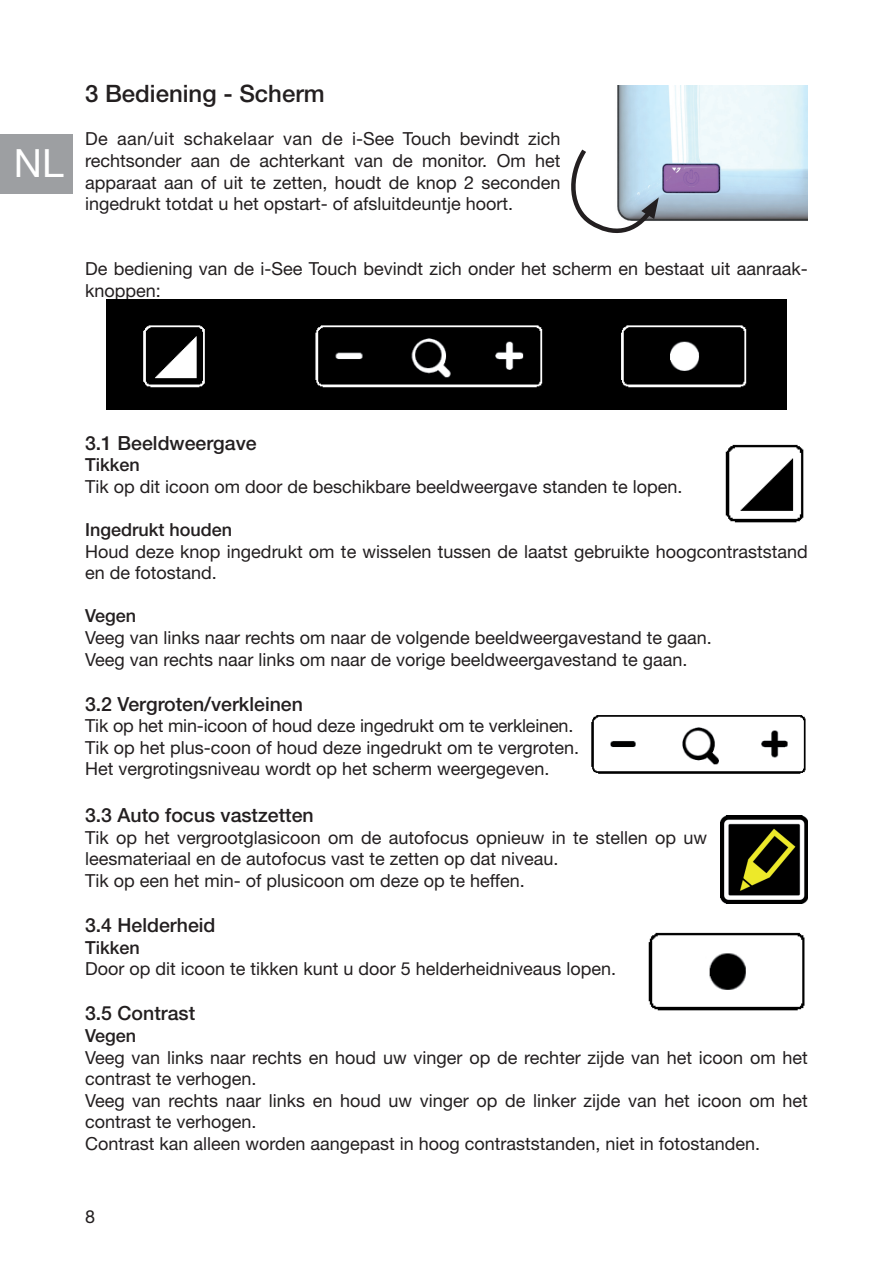
<style>
.page{position:relative;width:893px;height:1263px;background:#fff}
.page>*{position:absolute;margin:0;border:0;box-sizing:border-box;transform-origin:0 0}
.t1{font:39px "Helvetica Neue LT Std";color:#fff}
.t2{font:500 24px "Helvetica Neue LT Std";color:#231f20}
.t3{font:500 19.5px "Helvetica Neue LT Std";color:#231f20}
.t4{font:18px/21.6px "Helvetica Neue LT Std";color:#231f20}
.t5{font:500 18px "Helvetica Neue LT Std";color:#231f20}
</style>
<div class="page">
<div style="left:0;top:134px;width:72px;height:59px;background:#9d9fa2"></div>
<img style="left:617px;top:85px;width:191px;height:136px">
<svg style="left:571px;top:145px;width:88px;height:88px"></svg>
<img style="left:106px;top:299px;width:680px;height:111px">
<img style="left:725px;top:444px;width:79px;height:79px">
<img style="left:591px;top:715px;width:215px;height:59px">
<img style="left:720px;top:816px;width:88px;height:88px">
<img style="left:648px;top:932px;width:157px;height:79px">
<h1 class="t1" style="left:14px;top:140px;width:51px">NL</h1>
<h2 class="t2" style="left:85px;top:79px;width:241px">3 Bediening - Scherm</h2>
<p class="t4" style="left:85px;top:128px;width:477px;text-align:justify">De aan/uit schakelaar van de i-See Touch bevindt zich rechtsonder aan de achterkant van de monitor. Om het apparaat aan of uit te zetten, houdt de knop 2 seconden ingedrukt totdat u het opstart- of afsluitdeuntje hoort.</p>
<p class="t4" style="left:85px;top:258px;width:724px">De bediening van de i-See Touch bevindt zich onder het scherm en bestaat uit aanraak&shy;knoppen:</p>
<p class="t3" style="left:85px;top:431px;width:173px">3.1 Beeldweergave</p>
<p class="t5" style="left:85px;top:454px;width:56px">Tikken</p>
<p class="t4" style="left:85px;top:475px;width:599px">Tik op dit icoon om door de beschikbare beeldweergave standen te lopen.</p>
<p class="t5" style="left:85px;top:519px;width:149px">Ingedrukt houden</p>
<p class="t4" style="left:85px;top:540px;width:724px">Houd deze knop ingedrukt om te wisselen tussen de laatst gebruikte hoogcontraststand en de fotostand.</p>
<p class="t5" style="left:85px;top:605px;width:53px">Vegen</p>
<p class="t4" style="left:85px;top:627px;width:628px">Veeg van links naar rechts om naar de volgende beeldweergavestand te gaan.<br>Veeg van rechts naar links om naar de vorige beeldweergavestand te gaan.</p>
<p class="t3" style="left:85px;top:692px;width:219px">3.2 Vergroten/verkleinen</p>
<p class="t4" style="left:85px;top:715px;width:495px">Tik op het min-icoon of houd deze ingedrukt om te verkleinen.<br>Tik op het plus-coon of houd deze ingedrukt om te vergroten.<br>Het vergrotingsniveau wordt op het scherm weergegeven.</p>
<p class="t3" style="left:85px;top:804px;width:230px">3.3 Auto focus vastzetten</p>
<p class="t4" style="left:85px;top:826px;width:624px">Tik op het vergrootglasicoon om de autofocus opnieuw in te stellen op uw leesmateriaal en de autofocus vast te zetten op dat niveau.<br>Tik op een het min- of plusicoon om deze op te heffen.</p>
<p class="t3" style="left:85px;top:913px;width:132px">3.4 Helderheid</p>
<p class="t5" style="left:85px;top:936px;width:56px">Tikken</p>
<p class="t4" style="left:85px;top:958px;width:533px">Door op dit icoon te tikken kunt u door 5 helderheidniveaus lopen.</p>
<p class="t3" style="left:85px;top:1002px;width:112px">3.5 Contrast</p>
<p class="t5" style="left:85px;top:1025px;width:53px">Vegen</p>
<p class="t4" style="left:85px;top:1046px;width:724px">Veeg van links naar rechts en houd uw vinger op de rechter zijde van het icoon om het contrast te verhogen.<br>Veeg van rechts naar links en houd uw vinger op de linker zijde van het icoon om het contrast te verhogen.<br>Contrast kan alleen worden aangepast in hoog contraststanden, niet in fotostanden.</p>
<p class="t4" style="left:85px;top:1205px;width:12px">8</p>
</div>
